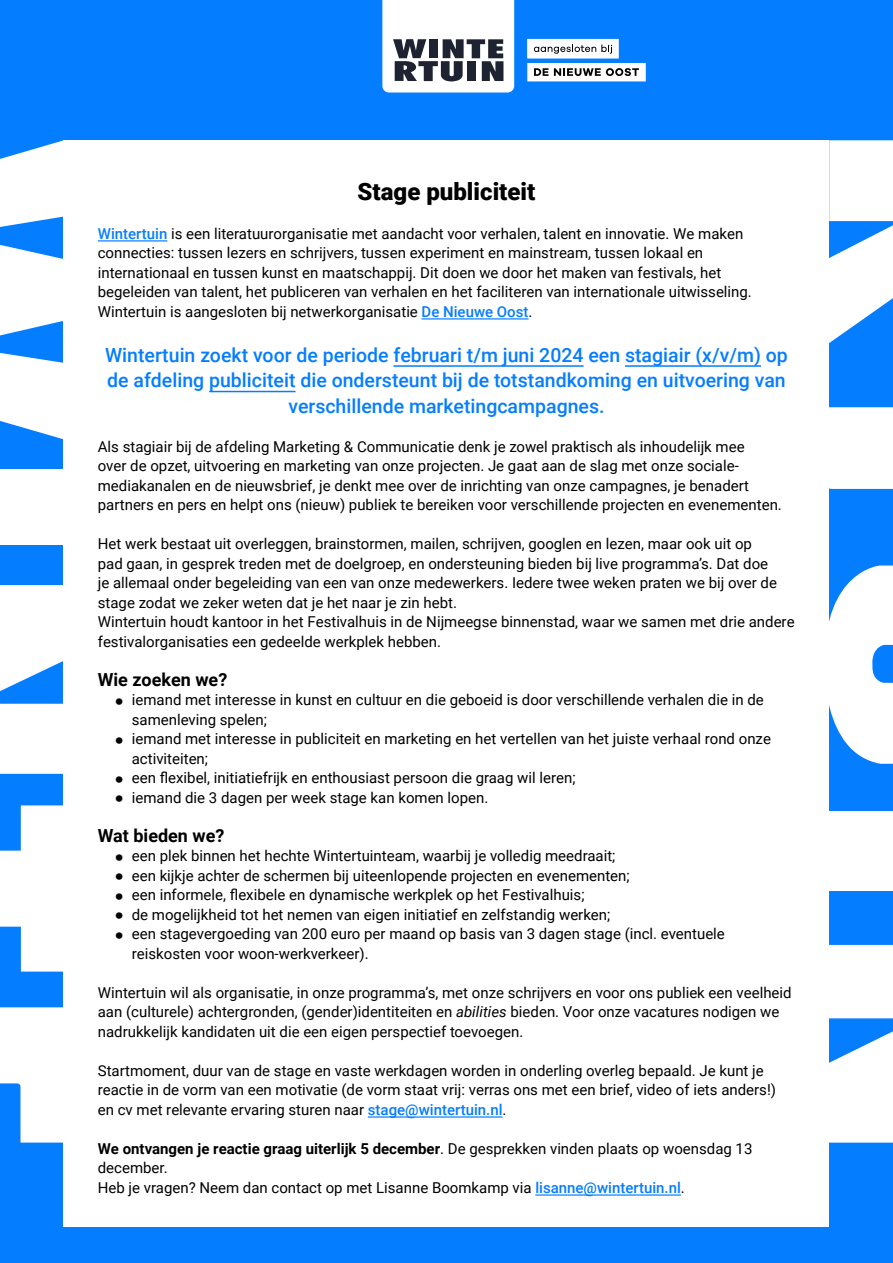
<style>
.page{position:relative;width:893px;height:1263px;background:#057dff}
.page>*{position:absolute;margin:0;border:0;box-sizing:border-box;transform-origin:0 0}
.t1{font:900 24px "Roboto";color:#000}
.t2{font:500 19.5px/25.5px "Roboto";color:#057dff;text-align:center}
.t3{font:700 18px "Roboto";color:#000}
.t4{font:15px/19.5px "Roboto";color:#000}
.s1{font-weight:500;color:#057dff}
.s2{font-family:"Ubuntu";font-weight:500;font-size:24px}
.s3{font-style:italic}
.s4{font-weight:700}
</style>
<div class="page">
<svg style="left:382px;top:0;width:132px;height:93px;background:#c5c9ce"></svg>
<div style="left:527px;top:39px;width:92px;height:20px;background:#fff"></div>
<svg style="left:534px;top:45px;width:78px;height:9px"></svg>
<div style="left:527px;top:63px;width:119px;height:18px;background:#fff"></div>
<svg style="left:534px;top:68px;width:14px;height:8px"></svg>
<svg style="left:554px;top:68px;width:85px;height:8px"></svg>
<div style="left:64px;top:140px;width:765px;height:1086px;background:#fff"></div>
<hr style="left:98px;top:240px;width:69px;height:1px;background:#057dff">
<hr style="left:422px;top:318px;width:107px;height:1px;background:#057dff">
<hr style="left:394px;top:365px;width:190px;height:2px;background:#057dff">
<hr style="left:625px;top:365px;width:136px;height:2px;background:#057dff">
<hr style="left:209px;top:391px;width:87px;height:1px;background:#057dff">
<hr style="left:368px;top:1116px;width:134px;height:1px;background:#057dff">
<hr style="left:535px;top:1194px;width:146px;height:1px;background:#057dff">
<div style="left:829px;top:407px;width:64px;height:82px;background:#fff"></div>
<div style="left:828px;top:811px;width:65px;height:80px;background:#fff"></div>
<svg style="left:829px;top:565px;width:64px;height:199px"></svg>
<svg style="left:829px;top:945px;width:64px;height:197px;background:#daecff"></svg>
<svg style="left:829px;top:140px;width:64px;height:203px"></svg>
<svg style="left:0;top:1007px;width:64px;height:135px;background:#daecff"></svg>
<svg style="left:0;top:805px;width:64px;height:166px"></svg>
<div style="left:0;top:469px;width:64px;height:76px;background:#fff"></div>
<svg style="left:0;top:585px;width:64px;height:189px;background:#daecff"></svg>
<svg style="left:0;top:140px;width:64px;height:299px"></svg>
<h1 class="t1" style="left:358px;top:174px;width:179px">Stage publiciteit</h1>
<p class="t4" style="left:98px;top:223px;width:656px"><span class="s1">Wintertuin</span> is een literatuurorganisatie met aandacht voor verhalen, talent en innovatie. We maken connecties: tussen lezers en schrijvers, tussen experiment en mainstream, tussen lokaal en internationaal en tussen kunst en maatschappij. Dit doen we door het maken van festivals, het begeleiden van talent, het publiceren van verhalen en het faciliteren van internationale uitwisseling.<br>Wintertuin is aangesloten bij netwerkorganisatie <span class="s1">De Nieuwe Oost</span>.</p>
<h2 class="t2" style="left:105px;top:341px;width:684px">Wintertuin zoekt voor de periode februari t/m juni 2024 een stagiair (x/v/m) op de afdeling publiciteit die ondersteunt bij de totstandkoming en uitvoering van verschillende marketingcampagnes.</h2>
<p class="t4" style="left:98px;top:436px;width:686px">Als stagiair bij de afdeling Marketing &amp; Communicatie denk je zowel praktisch als inhoudelijk mee<br>over de opzet, uitvoering en marketing van onze projecten. Je gaat aan de slag met onze sociale&shy;mediakanalen en de nieuwsbrief, je denkt mee over de inrichting van onze campagnes, je benadert partners en pers en helpt ons (nieuw) publiek te bereiken voor verschillende projecten en evenementen.</p>
<p class="t4" style="left:98px;top:533px;width:698px">Het werk bestaat uit overleggen, brainstormen, mailen, schrijven, googlen en lezen, maar ook uit op<br>pad gaan, in gesprek treden met de doelgroep, en ondersteuning bieden bij live programma’s. Dat doe<br>je allemaal onder begeleiding van een van onze medewerkers. Iedere twee weken praten we bij over de stage zodat we zeker weten dat je het naar je zin hebt.<br>Wintertuin houdt kantoor in het Festivalhuis in de Nijmeegse binnenstad, waar we samen met drie andere festivalorganisaties een gedeelde werkplek hebben.</p>
<p class="t3" style="left:98px;top:666px;width:131px">Wie zoeken we?</p>
<p class="t4" style="left:132px;top:689px;width:633px;text-indent:-17px"><span class="s2">•</span> iemand met interesse in kunst en cultuur en die geboeid is door verschillende verhalen die in de samenleving spelen;</p>
<p class="t4" style="left:132px;top:728px;width:641px;text-indent:-17px"><span class="s2">•</span> iemand met interesse in publiciteit en marketing en het vertellen van het juiste verhaal rond onze activiteiten;</p>
<p class="t4" style="left:115px;top:767px;width:462px"><span class="s2">•</span> een flexibel, initiatiefrijk en enthousiast persoon die graag wil leren;</p>
<p class="t4" style="left:115px;top:787px;width:375px"><span class="s2">•</span> iemand die 3 dagen per week stage kan komen lopen.</p>
<p class="t3" style="left:98px;top:822px;width:128px">Wat bieden we?</p>
<p class="t4" style="left:115px;top:845px;width:502px"><span class="s2">•</span> een plek binnen het hechte Wintertuinteam, waarbij je volledig meedraait;</p>
<p class="t4" style="left:115px;top:865px;width:516px"><span class="s2">•</span> een kijkje achter de schermen bij uiteenlopende projecten en evenementen;</p>
<p class="t4" style="left:115px;top:884px;width:471px"><span class="s2">•</span> een informele, flexibele en dynamische werkplek op het Festivalhuis;</p>
<p class="t4" style="left:115px;top:904px;width:497px"><span class="s2">•</span> de mogelijkheid tot het nemen van eigen initiatief en zelfstandig werken;</p>
<p class="t4" style="left:132px;top:923px;width:595px;text-indent:-17px"><span class="s2">•</span> een stagevergoeding van 200 euro per maand op basis van 3 dagen stage (incl. eventuele reiskosten voor woon-werkverkeer).</p>
<p class="t4" style="left:98px;top:982px;width:695px">Wintertuin wil als organisatie, in onze programma’s, met onze schrijvers en voor ons publiek een veelheid aan (culturele) achtergronden, (gender)identiteiten en <span class="s3">abilities</span> bieden. Voor onze vacatures nodigen we nadrukkelijk kandidaten uit die een eigen perspectief toevoegen.</p>
<p class="t4" style="left:98px;top:1060px;width:680px">Startmoment, duur van de stage en vaste werkdagen worden in onderling overleg bepaald. Je kunt je reactie in de vorm van een motivatie (de vorm staat vrij: verras ons met een brief, video of iets anders!) en cv met relevante ervaring sturen naar <span class="s1">stage@wintertuin.nl</span>.</p>
<p class="t4" style="left:98px;top:1138px;width:656px"><span class="s4">We ontvangen je reactie graag uiterlijk 5 december</span>. De gesprekken vinden plaats op woensdag 13 december.<br>Heb je vragen? Neem dan contact op met Lisanne Boomkamp via <span class="s1">lisanne@wintertuin.nl</span>.</p>
</div>
